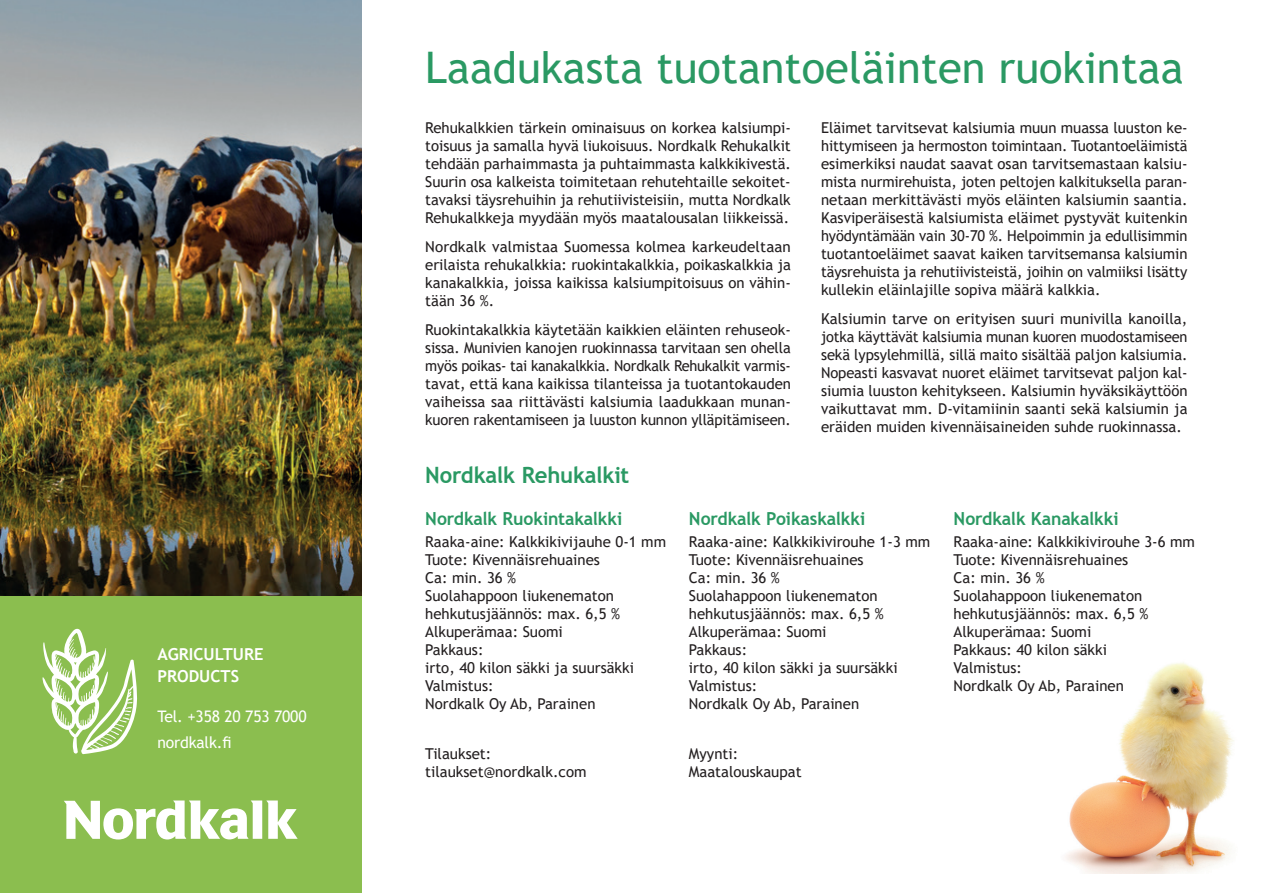
<style>
.page{position:relative;width:1263px;height:893px;background:#fff}
.page>*{position:absolute;margin:0;border:0;box-sizing:border-box;transform-origin:0 0}
.t1{font:43.5px "Trebuchet MS";color:#2a9963}
.t2{font:700 22.5px "Trebuchet MS";letter-spacing:-.01em;color:#2a9963}
.t3{font:700 18px "Trebuchet MS";letter-spacing:-.01em;color:#2a9963}
.t4{font:700 16.5px/21.6px "Trebuchet MS";color:#fff}
.t5{font:15.9px/25.7px "Trebuchet MS";letter-spacing:-.01em;color:#fff}
.t6{font:15px/18px "Trebuchet MS";color:#231f20;text-align:justify}
</style>
<div class="page">
<img style="left:1065px;top:662px;width:169px;height:211px">
<div style="left:0;top:595px;width:361px;height:298px;background:#8bbe4f"></div>
<svg style="left:42px;top:628px;width:95px;height:126px"></svg>
<svg style="left:64px;top:800px;width:234px;height:39px"></svg>
<img style="left:0;top:0;width:361px;height:595px">
<p class="t4" style="left:157px;top:644px;width:108px">AGRICULTURE<br>PRODUCTS</p>
<p class="t5" style="left:157px;top:704px;width:151px">Tel. +358 20 753 7000 nordkalk.fi</p>
<h1 class="t1" style="left:425px;top:40px;width:760px">Laadukasta tuotantoeläinten ruokintaa</h1>
<p class="t6" style="left:425px;top:119px;width:367px">Rehukalkkien tärkein ominaisuus on korkea kalsiumpi&shy;toisuus ja samalla hyvä liukoisuus. Nordkalk Rehukalkit tehdään parhaimmasta ja puhtaimmasta kalkkikivestä.<br>Suurin osa kalkeista toimitetaan rehutehtaille sekoitet&shy;tavaksi täysrehuihin ja rehutiivisteisiin, mutta Nordkalk Rehukalkkeja myydään myös maatalousalan liikkeissä.</p>
<p class="t6" style="left:425px;top:238px;width:367px">Nordkalk valmistaa Suomessa kolmea karkeudeltaan erilaista rehukalkkia: ruokintakalkkia, poikaskalkkia ja kanakalkkia, joissa kaikissa kalsiumpitoisuus on vähin&shy;tään 36 %.</p>
<p class="t6" style="left:425px;top:320px;width:367px">Ruokintakalkkia käytetään kaikkien eläinten rehuseok&shy;sissa. Munivien kanojen ruokinnassa tarvitaan sen ohella myös poikas- tai kanakalkkia. Nordkalk Rehukalkit varmis&shy;tavat, että kana kaikissa tilanteissa ja tuotantokauden vaiheissa saa riittävästi kalsiumia laadukkaan munan&shy;kuoren rakentamiseen ja luuston kunnon ylläpitämiseen.</p>
<p class="t6" style="left:821px;top:119px;width:368px">Eläimet tarvitsevat kalsiumia muun muassa luuston ke&shy;hittymiseen ja hermoston toimintaan. Tuotantoeläimistä esimerkiksi naudat saavat osan tarvitsemastaan kalsiu&shy;mista nurmirehuista, joten peltojen kalkituksella paran&shy;netaan merkittävästi myös eläinten kalsiumin saantia.<br>Kasviperäisestä kalsiumista eläimet pystyvät kuitenkin hyödyntämään vain 30-70 %. Helpoimmin ja edullisimmin tuotantoeläimet saavat kaiken tarvitsemansa kalsiumin täysrehuista ja rehutiivisteistä, joihin on valmiiksi lisätty kullekin eläinlajille sopiva määrä kalkkia.</p>
<p class="t6" style="left:821px;top:310px;width:368px">Kalsiumin tarve on erityisen suuri munivilla kanoilla, jotka käyttävät kalsiumia munan kuoren muodostamiseen sekä lypsylehmillä, sillä maito sisältää paljon kalsiumia.<br>Nopeasti kasvavat nuoret eläimet tarvitsevat paljon kal&shy;siumia luuston kehitykseen. Kalsiumin hyväksikäyttöön vaikuttavat mm. D-vitamiinin saanti sekä kalsiumin ja eräiden muiden kivennäisaineiden suhde ruokinnassa.</p>
<h2 class="t2" style="left:425px;top:461px;width:206px">Nordkalk Rehukalkit</h2>
<p class="t3" style="left:425px;top:507px;width:199px">Nordkalk Ruokintakalkki</p>
<p class="t6" style="left:425px;top:532px;width:242px;text-align:left">Raaka-aine: Kalkkikivijauhe 0-1 mm<br>Tuote: Kivennäisrehuaines<br>Ca: min. 36 %<br>Suolahappoon liukenematon hehkutusjäännös: max. 6,5 %<br>Alkuperämaa: Suomi<br>Pakkaus:<br>irto, 40 kilon säkki ja suursäkki<br>Valmistus:<br>Nordkalk Oy Ab, Parainen</p>
<p class="t6" style="left:425px;top:745px;width:163px">Tilaukset: tilaukset@nordkalk.com</p>
<p class="t3" style="left:689px;top:507px;width:178px">Nordkalk Poikaskalkki</p>
<p class="t6" style="left:689px;top:532px;width:243px;text-align:left">Raaka-aine: Kalkkikivirouhe 1-3 mm<br>Tuote: Kivennäisrehuaines<br>Ca: min. 36 %<br>Suolahappoon liukenematon hehkutusjäännös: max. 6,5 %<br>Alkuperämaa: Suomi<br>Pakkaus:<br>irto, 40 kilon säkki ja suursäkki<br>Valmistus:<br>Nordkalk Oy Ab, Parainen</p>
<p class="t6" style="left:689px;top:745px;width:114px">Myynti:<br>Maatalouskaupat</p>
<p class="t3" style="left:954px;top:507px;width:167px">Nordkalk Kanakalkki</p>
<p class="t6" style="left:954px;top:532px;width:243px;text-align:left">Raaka-aine: Kalkkikivirouhe 3-6 mm<br>Tuote: Kivennäisrehuaines<br>Ca: min. 36 %<br>Suolahappoon liukenematon hehkutusjäännös: max. 6,5 %<br>Alkuperämaa: Suomi<br>Pakkaus: 40 kilon säkki<br>Valmistus:<br>Nordkalk Oy Ab, Parainen</p>
</div>
